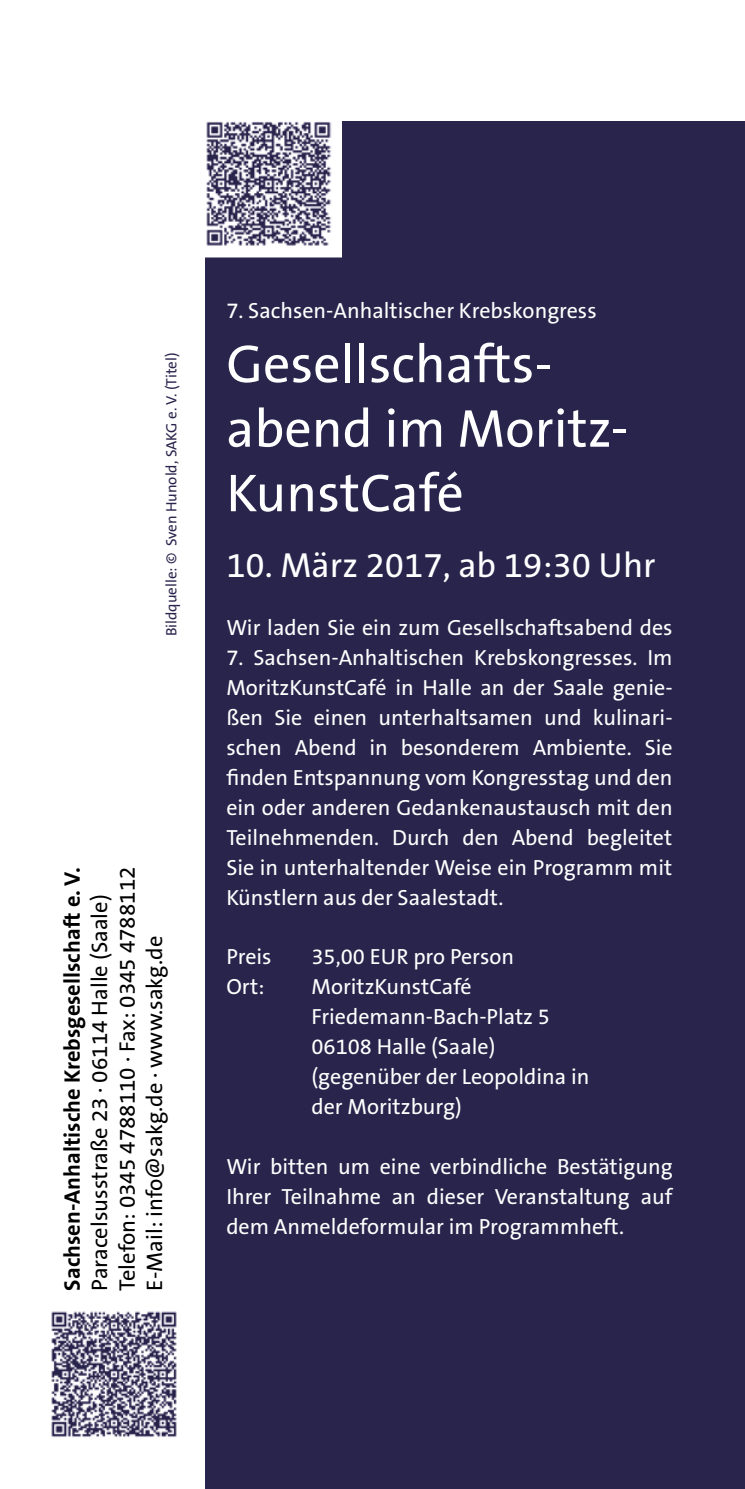
<style>
.page{position:relative;width:745px;height:1489px;background:#fff}
.page>*{position:absolute;margin:0;border:0;box-sizing:border-box;transform-origin:0 0}
.t1{font:53.75px/64.5px "The Sans B5 Plain";color:#fff}
.t2{font:35px "The Sans B5 Plain";color:#fff}
.t3{font:22.5px/27.5px "The Sans B5 Plain";color:#000}
.t4{font:700 22.5px "The Sans B7";color:#000}
.t5{font:22px/30px "The Sans B5 Plain";color:#fff;text-align:justify}
.t6{font:15px "The Sans B5 Plain";color:#29244c}
</style>
<div class="page">
<img style="left:51px;top:1311px;width:126px;height:126px">
<div style="left:206px;top:121px;width:538px;height:1367px;background:#29244c"></div>
<svg style="left:205px;top:121px;width:137px;height:142px"></svg>
<p class="t6" style="left:163px;top:636px;width:285px;rotate:-90deg">Bildquelle: © Sven Hunold, SAKG e. V. (Titel)</p>
<p class="t4" style="left:60px;top:1290px;width:424px;rotate:-90deg">Sachsen-Anhaltische Krebsgesellschaft e. V.</p>
<p class="t3" style="left:86px;top:1290px;width:425px;rotate:-90deg">Paracelsusstraße 23 · 06114 Halle (Saale)<br>Telefon: 0345 4788110 · Fax: 0345 4788112<br>E-Mail: info@sakg.de · www.sakg.de</p>
<p class="t5" style="left:226px;top:296px;width:371px">7. Sachsen-Anhaltischer Krebskongress</p>
<h1 class="t1" style="left:226px;top:333px;width:403px">Gesellschafts&shy;abend im Moritz-<br>KunstCafé</h1>
<h2 class="t2" style="left:226px;top:546px;width:430px">10. März 2017, ab 19:30 Uhr</h2>
<p class="t5" style="left:226px;top:613px;width:447px">Wir laden Sie ein zum Gesellschaftsabend des</p>
<p class="t5" style="left:226px;top:643px;width:447px">7. Sachsen-Anhaltischen Krebskongresses. Im MoritzKunstCafé in Halle an der Saale genie&shy;ßen Sie einen unterhaltsamen und kulinari&shy;schen Abend in besonderem Ambiente. Sie finden Entspannung vom Kongresstag und den ein oder anderen Gedankenaustausch mit den Teilnehmenden. Durch den Abend begleitet Sie in unterhaltender Weise ein Programm mit Künstlern aus der Saalestadt.</p>
<p class="t5" style="left:226px;top:941px;width:47px">Preis</p>
<p class="t5" style="left:311px;top:941px;width:204px">35,00 EUR pro Person</p>
<p class="t5" style="left:226px;top:971px;width:40px">Ort:</p>
<p class="t5" style="left:311px;top:971px;width:279px;text-align:left">MoritzKunstCafé<br>Friedemann-Bach-Platz 5<br>06108 Halle (Saale) (gegenüber der Leopoldina in der Moritzburg)</p>
<p class="t5" style="left:226px;top:1151px;width:447px">Wir bitten um eine verbindliche Bestätigung Ihrer Teilnahme an dieser Veranstaltung auf dem Anmeldeformular im Programmheft.</p>
</div>
